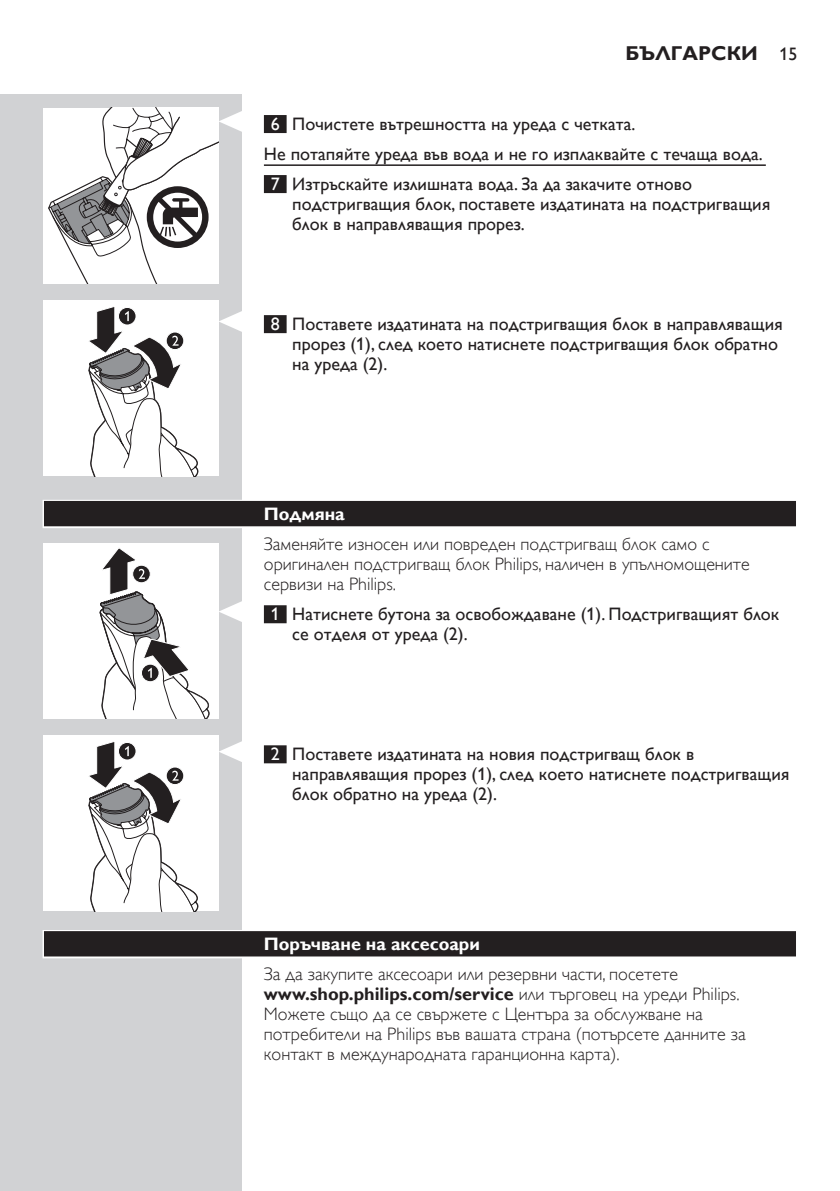
<style>
.page{position:relative;width:840px;height:1191px;background:#fff}
.page>*{position:absolute;margin:0;border:0;box-sizing:border-box;transform-origin:0 0}
.t1{font:700 20px "Gill Sans Alt One WGL";color:#231f20}
.t2{font:18px/20px "Gill Sans Alt One WGL";color:#231f20}
.t3{font:18px/20px "Gill Sans Alt One WGL Light";color:#231f20}
.t4{font:700 18px "Gill Sans Alt One WGL";color:#231f20}
.t5{font:700 18px "Gill Sans Alt One WGL";color:#fff}
.s1{font-weight:400;font-size:18px}
.s2{color:#fff}
.s3{font-family:"Gill Sans Alt One WGL Light";font-weight:400}
</style>
<div class="page">
<div style="left:0;top:95px;width:241px;height:1096px;background:#d1d2d4"></div>
<div style="left:264px;top:115px;width:22px;height:18px;background:#231f20"></div>
<hr style="left:264px;top:164px;width:501px;height:2px;background:#231f20">
<div style="left:264px;top:175px;width:22px;height:18px;background:#231f20"></div>
<div style="left:264px;top:315px;width:22px;height:18px;background:#231f20"></div>
<div style="left:43px;top:500px;width:754px;height:28px;background:#bcbbbb"></div>
<div style="left:44px;top:501px;width:751px;height:25px;background:#231f20"></div>
<div style="left:264px;top:605px;width:22px;height:18px;background:#231f20"></div>
<div style="left:264px;top:745px;width:22px;height:18px;background:#231f20"></div>
<div style="left:43px;top:930px;width:754px;height:28px;background:#939191"></div>
<div style="left:44px;top:931px;width:751px;height:25px;background:#231f20"></div>
<div style="left:43px;top:108px;width:175px;height:175px;background:#fff"></div>
<svg style="left:48px;top:108px;width:194px;height:175px"></svg>
<svg style="left:218px;top:310px;width:24px;height:23px"></svg>
<div style="left:43px;top:300px;width:175px;height:176px;background:#fff"></div>
<svg style="left:88px;top:306px;width:111px;height:170px"></svg>
<div style="left:43px;top:543px;width:175px;height:175px;background:#fff"></div>
<svg style="left:99px;top:547px;width:143px;height:171px"></svg>
<svg style="left:218px;top:740px;width:24px;height:23px"></svg>
<div style="left:43px;top:735px;width:175px;height:176px;background:#fff"></div>
<svg style="left:88px;top:741px;width:111px;height:170px"></svg>
<p class="t1" style="left:625px;top:40px;width:173px">Български <span class="s1">15</span></p>
<p class="t2" style="left:270px;top:114px;width:366px"><span class="s2">6</span> Почистете вътрешността на уреда с четката.</p>
<p class="t2" style="left:264px;top:144px;width:500px">Не потапяйте уреда във вода и не го изплаквайте с течаща вода.</p>
<p class="t2" style="left:270px;top:174px;width:422px"><span class="s2">7</span> Изтръскайте излишната вода. За да закачите отново</p>
<p class="t2" style="left:292px;top:194px;width:479px">подстригващия блок, поставете издатината на подстригващия блок в направляващия прорез.</p>
<p class="t2" style="left:292px;top:314px;width:492px;text-indent:-22px"><span class="s2">8</span> Поставете издатината на подстригващия блок в направляващия прорез (1), след което натиснете подстригващия блок обратно на уреда (2).</p>
<p class="t5" style="left:264px;top:502px;width:82px">Подмяна</p>
<p class="t3" style="left:264px;top:534px;width:487px">Заменяйте износен или повреден подстригващ блок само с оригинален подстригващ блок Philips, наличен в упълномощените сервизи на Philips.</p>
<p class="t2" style="left:292px;top:604px;width:488px;text-indent:-22px"><span class="s2">1</span> Натиснете бутона за освобождаване (1). Подстригващият блок се отделя от уреда (2).</p>
<p class="t2" style="left:292px;top:744px;width:498px;text-indent:-22px"><span class="s2">2</span> Поставете издатината на новия подстригващ блок в направляващия прорез (1), след което натиснете подстригващия блок обратно на уреда (2).</p>
<p class="t5" style="left:264px;top:932px;width:217px">Поръчване на аксесоари</p>
<p class="t3" style="left:264px;top:964px;width:415px">За да закупите аксесоари или резервни части, посетете</p>
<p class="t4" style="left:264px;top:982px;width:477px">www.shop.philips.com/service <span class="s3">или търговец на уреди Philips.</span></p>
<p class="t3" style="left:264px;top:1004px;width:483px">Можете също да се свържете с Центъра за обслужване на потребители на Philips във вашата страна (потърсете данните за контакт в международната гаранционна карта).</p>
</div>
